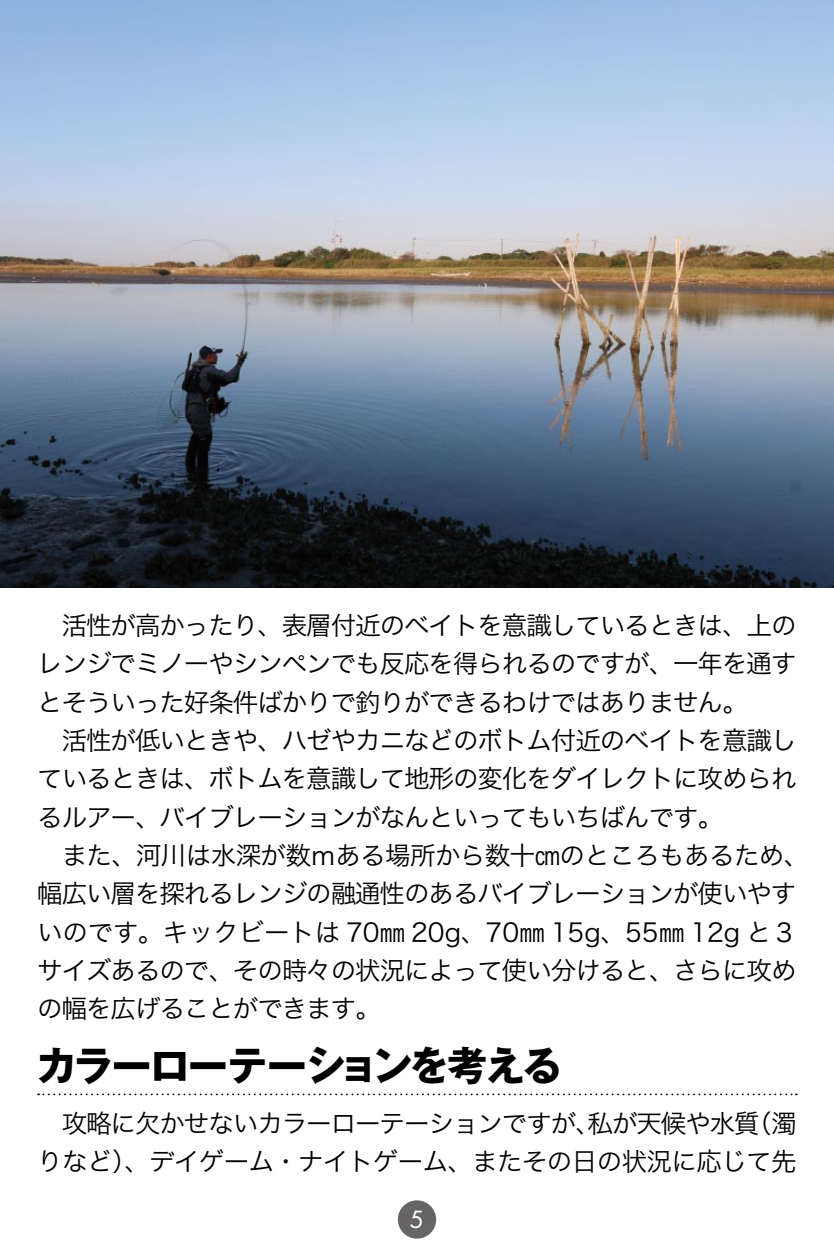
<style>
.page{position:relative;width:834px;height:1251px;background:#fff}
.page>*{position:absolute;margin:0;border:0;box-sizing:border-box;transform-origin:0 0}
.t1{font:700 40.5px "Gothic MB101 Pro";letter-spacing:-.055em;color:#000}
.t2{font:25.5px/38.4px "Hira Kaku Pro W3";letter-spacing:-.04em;color:#000;text-align:justify}
.t3{font:23.1px "Futura";color:#fff}
</style>
<div class="page">
<img style="left:0;top:0;width:833px;height:587px">
<div style="left:398px;top:1199px;width:38px;height:39px;background:#666464;border-radius:50%"></div>
<svg style="left:38px;top:1093px;width:758px;height:1px"></svg>
<p class="t2" style="left:37px;top:604px;width:760px;text-indent:24px">活性が高かったり、表層付近のベイトを意識しているときは、上のレンジでミノーやシンペンでも反応を得られるのですが、一年を通すとそういった好条件ばかりで釣りができるわけではありません。</p>
<p class="t2" style="left:37px;top:719px;width:760px;text-indent:24px">活性が低いときや、ハゼやカニなどのボトム付近のベイトを意識しているときは、ボトムを意識して地形の変化をダイレクトに攻められるルアー、バイブレーションがなんといってもいちばんです。</p>
<p class="t2" style="left:37px;top:834px;width:773px;text-align:left;text-indent:24px">また、河川は水深が数ｍある場所から数十㎝のところもあるため、幅広い層を探れるレンジの融通性のあるバイブレーションが使いやすいのです。キックビートは 70㎜ 20g、70㎜ 15g、55㎜ 12g と３サイズあるので、その時々の状況によって使い分けると、さらに攻めの幅を広げることができます。</p>
<h1 class="t1" style="left:36px;top:1031px;width:528px">カラーローテーションを考える</h1>
<p class="t2" style="left:37px;top:1102px;width:760px;text-align:right">攻略に欠かせないカラーローテーションですが、私が天候や水質（濁りなど）、デイゲーム・ナイトゲーム、またその日の状況に応じて先</p>
<p class="t3" style="left:410px;top:1203px;width:16px">5</p>
</div>
